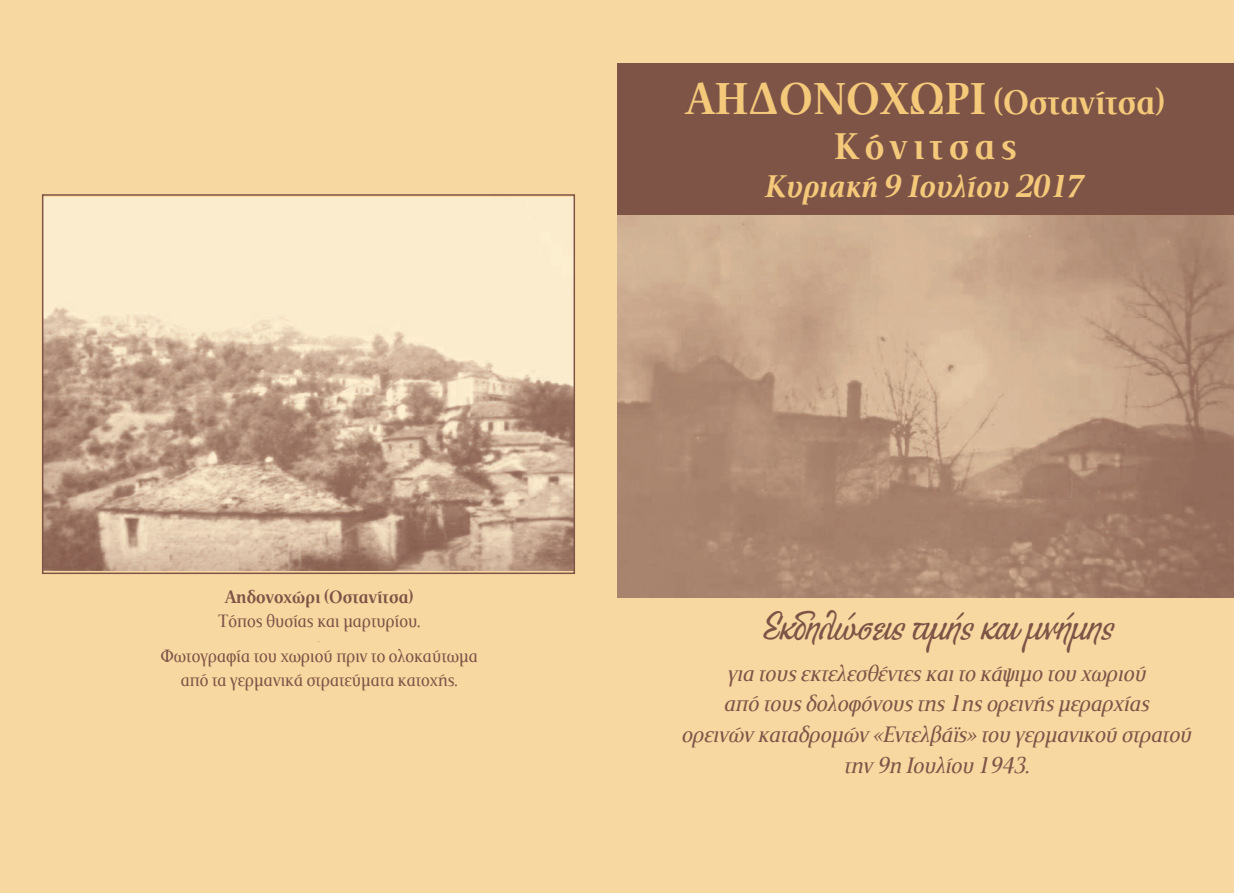
<style>
.page{position:relative;width:1234px;height:893px;background:#fff}
.page>*{position:absolute;margin:0;border:0;box-sizing:border-box;transform-origin:0 0}
.t1{font:45px "PF Sign Skript";color:#7e5447}
.t2{font:700 37.5px "PF Document";letter-spacing:.15em;color:#f4c97a}
.t3{font:700 34.5px "PF Document";color:#f4c97a}
.t4{font:italic 700 31.5px "PF Document";color:#f4c97a}
.t5{font:italic 22.5px/30.6px "PF Document";color:#7e5447;text-align:center}
.t6{font:18px/24.2px "PF Document";color:#7e5447;text-align:center}
.t7{font:700 18px "PF Document";color:#7e5447}
.t8{font:7.5px "PF Document";color:#7e5447}
.s1{font-size:45px}
</style>
<div class="page">
<div style="left:617px;top:0;width:616px;height:893px;background:#f8d8a1"></div>
<div style="left:0;top:0;width:617px;height:893px;background:#f8d8a1"></div>
<img style="left:617px;top:215px;width:616px;height:382px">
<img style="left:45px;top:197px;width:527px;height:374px">
<div style="left:42px;top:194px;width:533px;height:380px;border:2px solid #7e5447"></div>
<div style="left:617px;top:64px;width:616px;height:151px;background:#7e5447"></div>
<p class="t7" style="left:225px;top:587px;width:190px">Αηδονοχώρι (Οστανίτσα)</p>
<p class="t6" style="left:218px;top:609px;width:203px">Τόπος θυσίας και µαρτυρίου.</p>
<p class="t8" style="left:318px;top:636px;width:3px">.</p>
<p class="t6" style="left:160px;top:643px;width:319px">Φωτογραφία του χωριού πριν το ολοκαύτωµα από τα γερµανικά στρατεύµατα κατοχής.</p>
<h3 class="t3" style="left:686px;top:82px;width:479px"><span class="s1">ΑΗ∆ΟΝΟΧΩΡΙ</span> (Οστανίτσα)</h3>
<h2 class="t2" style="left:833px;top:125px;width:184px">Κόνιτσας</h2>
<h3 class="t4" style="left:765px;top:169px;width:322px">Kυριακή 9 Ιουλίου 2017</h3>
<h1 class="t1" style="left:759px;top:604px;width:354px">Εκδηλώσεις τιµής και µνήµης</h1>
<p class="t5" style="left:681px;top:659px;width:516px">για τους εκτελεσθέντες και το κάψιµο του χωριού<br>από τους δολοφόνους της 1ης ορεινής µεραρχίας<br>ορεινών καταδροµών «Εντελβάϊς» του γερµανικού στρατού την 9η Ιουλίου 1943.</p>
</div>
